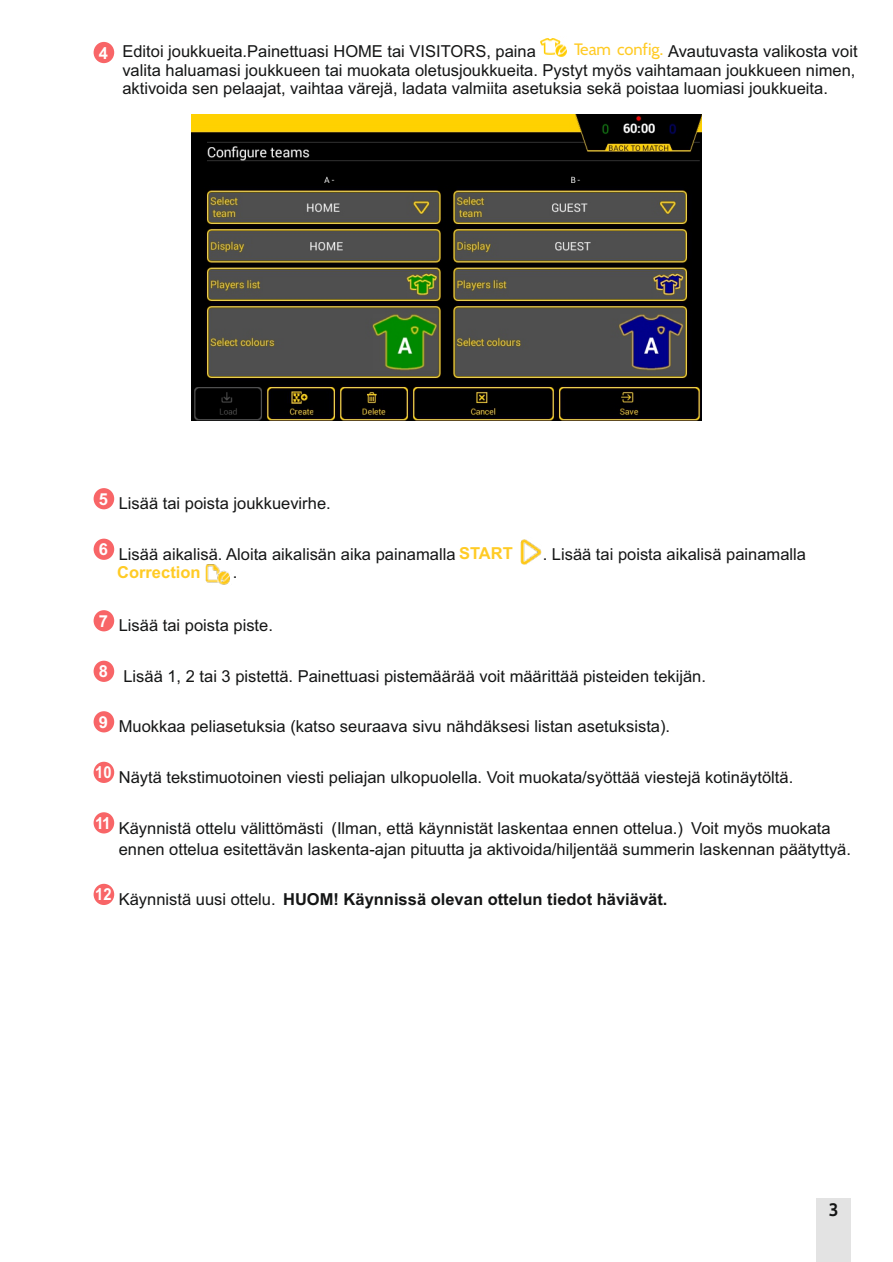
<style>
.page{position:relative;width:893px;height:1262px;background:#fff}
.page>*{position:absolute;margin:0;border:0;box-sizing:border-box;transform-origin:0 0}
.t1{font:700 18px "Cabin";color:#151616}
.t2{font:16.5px/18.5px "Arial";color:#151616}
.t3{font:700 16.5px "Arial";color:#151616}
.t4{font:16.5px "Cabin";color:#ffcb25}
.t5{font:700 16.5px "Arial";color:#ffcb25}
.s1{font-weight:700;color:#fff}
.s2{font-weight:700;color:#ffcb25}
.s3{font-weight:400}
</style>
<div class="page">
<div style="left:816px;top:1198px;width:34px;height:64px;background:#e3e3e3"></div>
<div style="left:94px;top:488px;width:20px;height:21px;background:#f86567;border-radius:50%"></div>
<div style="left:94px;top:538px;width:20px;height:22px;background:#f86567;border-radius:50%"></div>
<img style="left:520px;top:539px;width:22px;height:25px">
<img style="left:205px;top:564px;width:25px;height:21px">
<div style="left:94px;top:610px;width:20px;height:21px;background:#f86567;border-radius:50%"></div>
<div style="left:94px;top:660px;width:20px;height:22px;background:#f86567;border-radius:50%"></div>
<div style="left:94px;top:711px;width:20px;height:21px;background:#f86567;border-radius:50%"></div>
<div style="left:94px;top:761px;width:20px;height:22px;background:#f86567;border-radius:50%"></div>
<div style="left:94px;top:812px;width:20px;height:21px;background:#f86567;border-radius:50%"></div>
<div style="left:94px;top:883px;width:20px;height:22px;background:#f86567;border-radius:50%"></div>
<div style="left:94px;top:42px;width:20px;height:21px;background:#f86567;border-radius:50%"></div>
<img style="left:192px;top:114px;width:510px;height:306px">
<img style="left:540px;top:38px;width:27px;height:19px">
<p class="t4" style="left:574px;top:39px;width:91px">Team config.</p>
<p class="t2" style="left:99px;top:44px;width:438px"><span class="s1">4</span> Editoi joukkueita.Painettuasi HOME tai VISITORS, paina</p>
<p class="t2" style="left:122px;top:44px;width:736px;text-indent:545px">Avautuvasta valikosta voit valita haluamasi joukkueen tai muokata oletusjoukkueita. Pystyt myös vaihtamaan joukkueen nimen, aktivoida sen pelaajat, vaihtaa värejä, ladata valmiita asetuksia sekä poistaa luomiasi joukkueita.</p>
<p class="t2" style="left:99px;top:496px;width:233px"><sup>5</sup> Lisää tai poista joukkuevirhe.</p>
<p class="t2" style="left:99px;top:546px;width:415px"><sup>6</sup> Lisää aikalisä. Aloita aikalisän aika painamalla <span class="s2">START</span></p>
<p class="t2" style="left:542px;top:546px;width:265px">. Lisää tai poista aikalisä painamalla</p>
<p class="t5" style="left:117px;top:566px;width:85px">Correction</p>
<p class="t2" style="left:233px;top:564px;width:6px">.</p>
<p class="t2" style="left:99px;top:618px;width:176px"><sup>7</sup> Lisää tai poista piste.</p>
<p class="t2" style="left:99px;top:668px;width:608px"><sup>8</sup> Lisää 1, 2 tai 3 pistettä. Painettuasi pistemäärää voit määrittää pisteiden tekijän.</p>
<p class="t2" style="left:99px;top:719px;width:573px"><sup>9</sup> Muokkaa peliasetuksia (katso seuraava sivu nähdäksesi listan asetuksista).</p>
<p class="t2" style="left:95px;top:769px;width:699px"><sup>10</sup> Näytä tekstimuotoinen viesti peliajan ulkopuolella. Voit muokata/syöttää viestejä kotinäytöltä.</p>
<p class="t2" style="left:119px;top:818px;width:733px;line-height:21px;text-indent:-24px"><sup>11</sup> Käynnistä ottelu välittömästi (Ilman, että käynnistät laskentaa ennen ottelua.) Voit myös muokata ennen ottelua esitettävän laskenta-ajan pituutta ja aktivoida/hiljentää summerin laskennan päätyttyä.</p>
<p class="t3" style="left:95px;top:892px;width:573px"><sup>12</sup> <span class="s3">Käynnistä uusi ottelu.</span> HUOM! Käynnissä olevan ottelun tiedot häviävät.</p>
<p class="t1" style="left:829px;top:1198px;width:11px">3</p>
</div>
